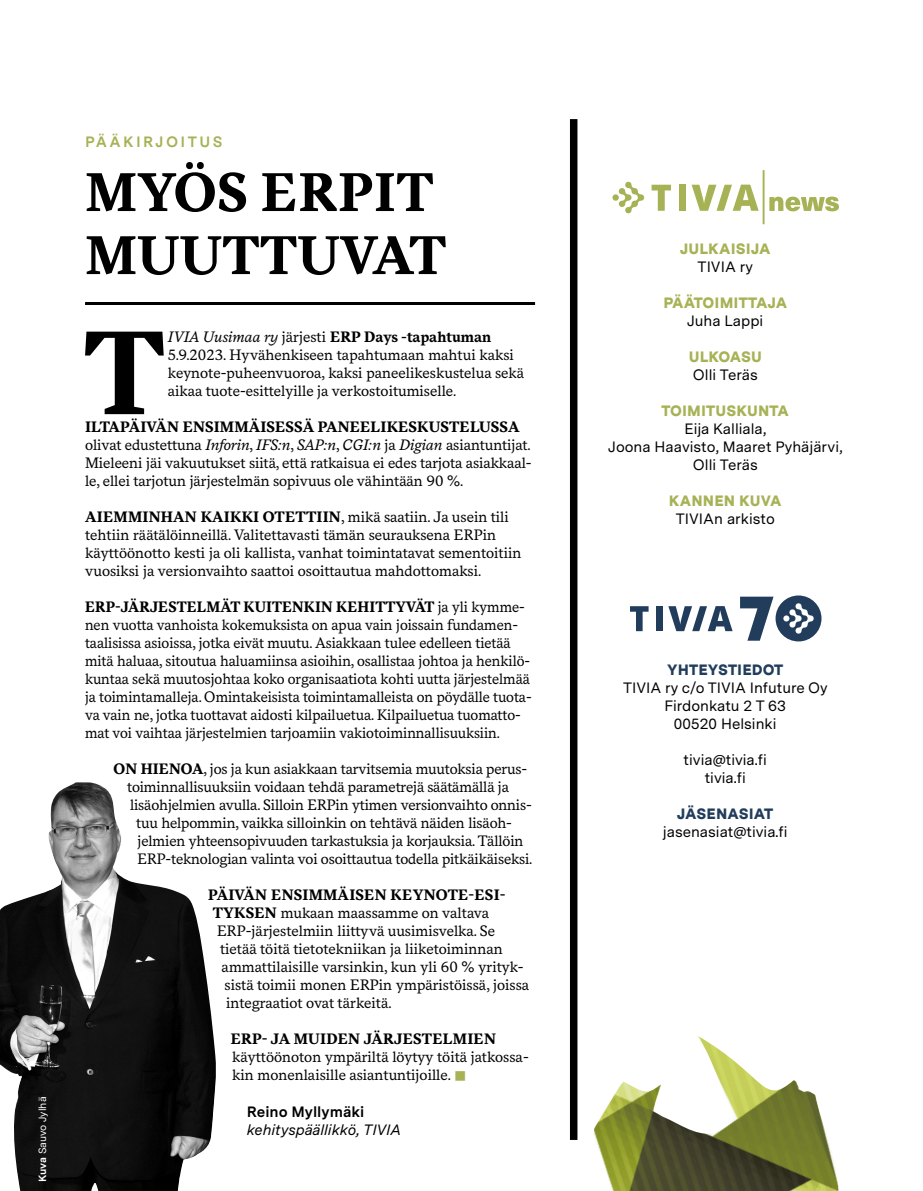
<style>
.page{position:relative;width:923px;height:1191px;background:#fff}
.page>*{position:absolute;margin:0;border:0;box-sizing:border-box;transform-origin:0 0}
.t1{font:700 117.9px "Messina Serif";color:#000}
.t2{font:700 54px/63px "Messina Serif";letter-spacing:.01em;color:#000}
.t3{font:16.5px "Wingdings";color:#a7b255}
.t4{font:15px/18px "Messina Serif";letter-spacing:-.005em;color:#000}
.t5{font:15px/18px "Messina Sans";color:#000;text-align:center}
.t6{font:700 15px "Messina Serif";letter-spacing:.01em;color:#000}
.t7{font:900 15px "Messina Sans";letter-spacing:.01em;color:#a7b255}
.t8{font:italic 15px "Messina Sans";color:#000}
.t9{font:900 15px "Messina Sans";letter-spacing:.01em;color:#223d5c}
.t10{font:700 15px "Messina Sans";color:#000}
.t11{font:700 15px "Messina Sans";letter-spacing:.16em;color:#a7b255}
.t12{font:10.5px "Messina Sans";color:#fff}
.s1{font-weight:700}
.s2{font-style:italic}
</style>
<div class="page">
<img style="left:0;top:782px;width:216px;height:409px">
<hr style="left:85px;top:302px;width:450px;height:3px;background:#000">
<div style="left:570px;top:119px;width:7px;height:1021px;background:#000"></div>
<svg style="left:651px;top:185px;width:20px;height:26px"></svg>
<div style="left:679px;top:185px;width:7px;height:26px;background:#a7b255"></div>
<svg style="left:691px;top:185px;width:67px;height:26px"></svg>
<svg style="left:612px;top:181px;width:32px;height:33px"></svg>
<svg style="left:769px;top:197px;width:70px;height:14px"></svg>
<hr style="left:762px;top:170px;width:2px;height:54px;background:#a7b255">
<img style="left:594px;top:1036px;width:245px;height:155px">
<svg style="left:630px;top:606px;width:18px;height:25px"></svg>
<div style="left:656px;top:606px;width:7px;height:25px;background:#223d5c"></div>
<svg style="left:668px;top:606px;width:64px;height:25px"></svg>
<svg style="left:740px;top:595px;width:81px;height:46px"></svg>
<p class="t12" style="left:35px;top:1182px;width:87px;rotate:-90deg"><span class="s1">Kuva</span> Sauvo Jylhä</p>
<p class="t11" style="left:85px;top:131px;width:139px">PÄÄKIRJOITUS</p>
<h2 class="t2" style="left:85px;top:161px;width:362px">MYÖS ERPIT<br>MUUTTUVAT</h2>
<h1 class="t1" style="left:84px;top:284px;width:82px">T</h1>
<p class="t4" style="left:168px;top:327px;width:358px"><span class="s2">IVIA Uusimaa ry</span> järjesti <span class="s1">ERP Days -tapahtuman </span>5.9.2023. Hyvähenkiseen tapahtumaan mahtui kaksi keynote-puheenvuoroa, kaksi paneelikeskustelua sekä aikaa tuote-esittelyille ja verkostoitumiselle.</p>
<p class="t4" style="left:85px;top:417px;width:448px"><span class="s1">ILTAPÄIVÄN ENSIMMÄISESSÄ PANEELIKESKUSTELUSSA </span>olivat edustettuna <span class="s2">Inforin</span>, <span class="s2">IFS:n</span>, <span class="s2">SAP:n</span>, <span class="s2">CGI:n</span> ja <span class="s2">Digian</span> asiantuntijat.<br>Mieleeni jäi vakuutukset siitä, että ratkaisua ei edes tarjota asiakkaal&shy;le, ellei tarjotun järjestelmän sopivuus ole vähintään 90 %.</p>
<p class="t4" style="left:85px;top:507px;width:438px"><span class="s1">AIEMMINHAN KAIKKI OTETTIIN</span>, mikä saatiin. Ja usein tili tehtiin räätälöinneillä. Valitettavasti tämän seurauksena ERPin käyttöönotto kesti ja oli kallista, vanhat toimintatavat sementoitiin vuosiksi ja versionvaihto saattoi osoittautua mahdottomaksi.</p>
<p class="t4" style="left:85px;top:597px;width:448px"><span class="s1">ERP-JÄRJESTELMÄT KUITENKIN KEHITTYVÄT</span> ja yli kymme&shy;nen vuotta vanhoista kokemuksista on apua vain joissain fundamen&shy;taalisissa asioissa, jotka eivät muutu. Asiakkaan tulee edelleen tietää mitä haluaa, sitoutua haluamiinsa asioihin, osallistaa johtoa ja henkilö&shy;kuntaa sekä muutosjohtaa koko organisaatiota kohti uutta järjestelmää ja toimintamalleja. Omintakeisista toimintamalleista on pöydälle tuota&shy;va vain ne, jotka tuottavat aidosti kilpailuetua. Kilpailuetua tuomatto&shy;mat voi vaihtaa järjestelmien tarjoamiin vakiotoiminnallisuuksiin.</p>
<p class="t4" style="left:114px;top:759px;width:415px"><span class="s1">ON HIENOA</span>, jos ja kun asiakkaan tarvitsemia muutoksia perus-</p>
<p class="t4" style="left:127px;top:777px;width:383px">toiminnallisuuksiin voidaan tehdä parametrejä säätämällä ja</p>
<p class="t4" style="left:130px;top:795px;width:403px">lisäohjelmien avulla. Silloin ERPin ytimen versionvaihto onnis-</p>
<p class="t4" style="left:136px;top:813px;width:377px">tuu helpommin, vaikka silloinkin on tehtävä näiden lisäoh-</p>
<p class="t4" style="left:138px;top:831px;width:387px">jelmien yhteensopivuuden tarkastuksia ja korjauksia. Tällöin</p>
<p class="t4" style="left:138px;top:849px;width:396px">ERP-teknologian valinta voi osoittautua todella pitkäikäiseksi.</p>
<p class="t6" style="left:208px;top:883px;width:299px">PÄIVÄN ENSIMMÄISEN KEYNOTE-ESI-</p>
<p class="t4" style="left:213px;top:903px;width:278px"><span class="s1">TYKSEN</span> mukaan maassamme on valtava</p>
<p class="t4" style="left:217px;top:921px;width:279px">ERP-järjestelmiin liittyvä uusimisvelka. Se</p>
<p class="t4" style="left:220px;top:939px;width:284px">tietää töitä tietotekniikan ja liiketoiminnan</p>
<p class="t4" style="left:222px;top:957px;width:304px">ammattilaisille varsinkin, kun yli 60 % yrityk-</p>
<p class="t4" style="left:225px;top:975px;width:306px">sistä toimii monen ERPin ympäristöissä, joissa</p>
<p class="t4" style="left:226px;top:993px;width:167px">integraatiot ovat tärkeitä.</p>
<p class="t6" style="left:231px;top:1027px;width:267px">ERP- JA MUIDEN JÄRJESTELMIEN</p>
<p class="t4" style="left:232px;top:1047px;width:298px">käyttöönoton ympäriltä löytyy töitä jatkossa&shy;kin monenlaisille asiantuntijoille.</p>
<p class="t10" style="left:247px;top:1100px;width:119px">Reino Myllymäki</p>
<p class="t8" style="left:247px;top:1118px;width:156px">kehityspäällikkö, TIVIA</p>
<p class="t3" style="left:454px;top:1067px;width:14px">■</p>
<p class="t7" style="left:680px;top:237px;width:92px">JULKAISIJA</p>
<p class="t5" style="left:697px;top:257px;width:57px">TIVIA ry</p>
<p class="t7" style="left:663px;top:291px;width:125px">PÄÄTOIMITTAJA</p>
<p class="t5" style="left:687px;top:311px;width:78px">Juha Lappi</p>
<p class="t7" style="left:689px;top:345px;width:75px">ULKOASU</p>
<p class="t5" style="left:693px;top:365px;width:66px">Olli Teräs</p>
<p class="t7" style="left:661px;top:399px;width:129px">TOIMITUSKUNTA</p>
<p class="t5" style="left:608px;top:419px;width:236px">Eija Kalliala,<br>Joona Haavisto, Maaret Pyhäjärvi,<br>Olli Teräs</p>
<p class="t7" style="left:669px;top:489px;width:114px">KANNEN KUVA</p>
<p class="t5" style="left:676px;top:509px;width:101px">TIVIAn arkisto</p>
<p class="t9" style="left:667px;top:658px;width:118px">YHTEYSTIEDOT</p>
<p class="t5" style="left:623px;top:678px;width:206px">TIVIA ry c/o TIVIA Infuture Oy<br>Firdonkatu 2 T 63<br>00520 Helsinki</p>
<p class="t5" style="left:683px;top:750px;width:85px">tivia@tivia.fi tivia.fi</p>
<p class="t9" style="left:677px;top:802px;width:98px">JÄSENASIAT</p>
<p class="t5" style="left:663px;top:822px;width:126px">jasenasiat@tivia.fi</p>
</div>
